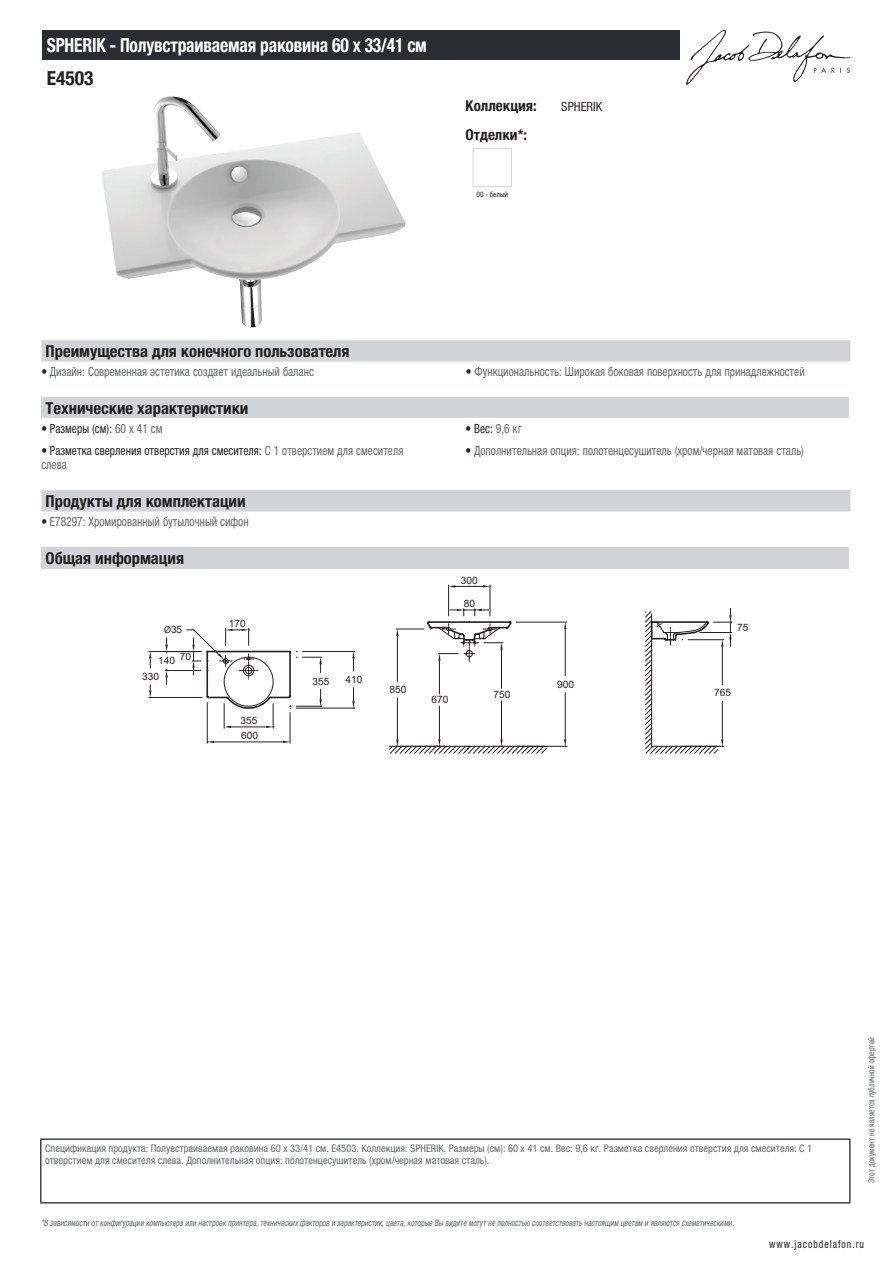
<style>
.page{position:relative;width:893px;height:1263px;background:#fff}
.page>*{position:absolute;margin:0;border:0;box-sizing:border-box;transform-origin:0 0}
.t1{font:700 condensed 19.5px "Helvetica Neue LTCYR";letter-spacing:-.01em;color:#fff;scale:.9 1}
.t2{font:700 condensed 19.5px "Helvetica Neue LTCYR";color:#231f20}
.t3{font:700 condensed 16.5px "Helvetica Neue LTCYR";color:#231f20}
.t4{font:700 condensed 15px "Helvetica Neue LTCYR";color:#231f20}
.t5{font:condensed 12.75px "Helvetica Neue LTCYR";color:#626568;scale:.9 1}
.t6{font:condensed 12.75px/13.5px "Helvetica Neue LTCYR";color:#231f20;scale:.9 1}
.t7{font:condensed 12.75px "Helvetica Neue LTCYR";color:#231f20}
.t8{font:condensed 11.25px "Helvetica Neue LTCYR";letter-spacing:.1em;color:#231f20;scale:.87 1}
.t9{font:condensed 10.5px/12px "Helvetica Neue LTCYR";color:#626568}
.t10{font:10.2px "Arial";color:#231f20}
.t11{font:italic condensed 9px "Helvetica Neue LTCYR";color:#626568;scale:.87 1}
.t12{font:condensed 9px "Helvetica Neue LTCYR";color:#626568;scale:.87 1}
.t13{font:condensed 7.5px "Helvetica Neue LTCYR";color:#231f20}
.s1{color:#231f20}
.s2{color:#626568}
.s3{font-family:"Myriad Pro"}
</style>
<div class="page">
<svg style="left:686px;top:30px;width:164px;height:55px"></svg>
<img style="left:102px;top:96px;width:304px;height:232px">
<div style="left:473px;top:148px;width:39px;height:39px;border:1px solid #d3d4da"></div>
<div style="left:41px;top:340px;width:809px;height:22px;background:#d3d4da"></div>
<div style="left:41px;top:397px;width:808px;height:21px;background:#d3d4da"></div>
<div style="left:41px;top:490px;width:809px;height:21px;background:#d3d4da"></div>
<div style="left:41px;top:547px;width:808px;height:21px;background:#d3d4da"></div>
<svg style="left:223px;top:680px;width:133px;height:64px"></svg>
<hr style="left:448px;top:585px;width:1px;height:31px;background:#231f20">
<hr style="left:490px;top:585px;width:1px;height:31px;background:#231f20">
<svg style="left:449px;top:585px;width:42px;height:2px"></svg>
<svg style="left:450px;top:609px;width:39px;height:2px"></svg>
<hr style="left:682px;top:746px;width:42px;height:1px;background:#231f20">
<hr style="left:722px;top:647px;width:1px;height:38px;background:#231f20">
<hr style="left:722px;top:701px;width:1px;height:38px;background:#231f20">
<svg style="left:721px;top:739px;width:2px;height:8px"></svg>
<svg style="left:718px;top:608px;width:14px;height:39px"></svg>
<hr style="left:149px;top:651px;width:52px;height:1px;background:#231f20">
<hr style="left:149px;top:697px;width:53px;height:1px;background:#231f20">
<svg style="left:149px;top:652px;width:2px;height:16px"></svg>
<svg style="left:149px;top:685px;width:2px;height:12px"></svg>
<hr style="left:296px;top:708px;width:59px;height:1px;background:#231f20">
<svg style="left:352px;top:688px;width:3px;height:21px"></svg>
<hr style="left:290px;top:712px;width:1px;height:31px;background:#231f20">
<hr style="left:207px;top:702px;width:1px;height:41px;background:#231f20">
<hr style="left:214px;top:741px;width:69px;height:1px;background:#231f20">
<svg style="left:283px;top:741px;width:7px;height:2px"></svg>
<svg style="left:290px;top:689px;width:32px;height:20px"></svg>
<svg style="left:207px;top:741px;width:7px;height:2px"></svg>
<hr style="left:231px;top:726px;width:35px;height:1px;background:#231f20">
<svg style="left:224px;top:704px;width:7px;height:24px"></svg>
<svg style="left:266px;top:704px;width:8px;height:24px"></svg>
<hr style="left:165px;top:670px;width:36px;height:1px;background:#231f20">
<svg style="left:165px;top:669px;width:3px;height:15px"></svg>
<svg style="left:165px;top:638px;width:3px;height:15px"></svg>
<svg style="left:389px;top:611px;width:329px;height:142px"></svg>
<svg style="left:186px;top:622px;width:485px;height:58px"></svg>
<div style="left:43px;top:30px;width:637px;height:30px;background:#2a2c32"></div>
<hr style="left:40px;top:1138px;width:810px;height:2px;background:#040503">
<hr style="left:40px;top:1140px;width:1px;height:62px;background:#040503">
<hr style="left:849px;top:1140px;width:1px;height:62px;background:#040503">
<hr style="left:40px;top:1202px;width:810px;height:1px;background:#040503">
<h1 class="t1" style="left:47px;top:34px;width:424px">SPHERIK - Полувстраиваемая раковина 60 х 33/41 см</h1>
<h1 class="t2" style="left:47px;top:67px;width:48px">E4503</h1>
<h3 class="t4" style="left:466px;top:97px;width:73px">Коллекция:</h3>
<p class="t7" style="left:561px;top:99px;width:42px">SPHERIK</p>
<h3 class="t4" style="left:466px;top:126px;width:63px">Отделки*:</h3>
<p class="t13" style="left:476px;top:190px;width:33px">00 - белый</p>
<h2 class="t3" style="left:46px;top:342px;width:305px">Преимущества для конечного пользователя</h2>
<p class="t5" style="left:41px;top:364px;width:304px"><span class="s1">•</span> Дизайн: Современная эстетика создает идеальный баланс</p>
<p class="t5" style="left:466px;top:364px;width:378px"><span class="s1">•</span> Функциональность: Широкая боковая поверхность для принадлежностей</p>
<h2 class="t3" style="left:46px;top:399px;width:204px">Технические характеристики</h2>
<p class="t6" style="left:41px;top:421px;width:136px">• Размеры (см): <span class="s2">60 x 41 см</span></p>
<p class="t6" style="left:466px;top:421px;width:64px">• Вес: <span class="s2">9,6 кг</span></p>
<p class="t6" style="left:41px;top:444px;width:404px">• Разметка сверления отверстия для смесителя: <span class="s2">С 1 отверстием для смесителя слева</span></p>
<p class="t5" style="left:466px;top:444px;width:377px"><span class="s1">•</span> Дополнительная опция: полотенцесушитель (хром/черная матовая сталь)</p>
<h2 class="t3" style="left:46px;top:492px;width:202px">Продукты для комплектации</h2>
<p class="t5" style="left:41px;top:514px;width:232px"><span class="s1">•</span> E78297: Хромированный бутылочный сифон</p>
<h2 class="t3" style="left:46px;top:549px;width:140px">Общая информация</h2>
<p class="t10" style="left:461px;top:573px;width:18px">300</p>
<p class="t10" style="left:164px;top:623px;width:20px"><span class="s3">Ø</span>35</p>
<p class="t10" style="left:180px;top:649px;width:13px">70</p>
<p class="t10" style="left:158px;top:654px;width:18px">140</p>
<p class="t10" style="left:142px;top:670px;width:18px">330</p>
<p class="t10" style="left:229px;top:617px;width:18px">170</p>
<p class="t10" style="left:240px;top:714px;width:18px">355</p>
<p class="t10" style="left:241px;top:729px;width:18px">600</p>
<p class="t10" style="left:313px;top:674px;width:18px">355</p>
<p class="t10" style="left:346px;top:672px;width:18px">410</p>
<p class="t10" style="left:464px;top:597px;width:13px">80</p>
<p class="t10" style="left:389px;top:683px;width:18px">850</p>
<p class="t10" style="left:431px;top:693px;width:18px">670</p>
<p class="t10" style="left:493px;top:688px;width:18px">750</p>
<p class="t10" style="left:557px;top:677px;width:18px">900</p>
<p class="t10" style="left:737px;top:621px;width:13px">75</p>
<p class="t10" style="left:714px;top:686px;width:18px">765</p>
<p class="t9" style="left:45px;top:1142px;width:769px">Спецификация продукта: Полувстраиваемая раковина 60 х 33/41 см. E4503. Коллекция: SPHERIK. Размеры (см): 60 x 41 см. Вес: 9,6 кг. Разметка сверления отверстия для смесителя: С 1 отверстием для смесителя слева. Дополнительная опция: полотенцесушитель (хром/черная матовая сталь).</p>
<p class="t11" style="left:41px;top:1218px;width:800px">*В зависимости отконфигурации компьютера или настроек принтера,техническихфакторов и характеристик,цвета,которые Вы видите могутне полностью соответствоватьнастоящим цветам и являются схематическими.</p>
<p class="t12" style="left:866px;top:1183px;width:169px;rotate:-90deg">Этот документ не является публичной офертой</p>
<p class="t8" style="left:769px;top:1237px;width:110px">www.jacobdelafon.ru</p>
</div>
